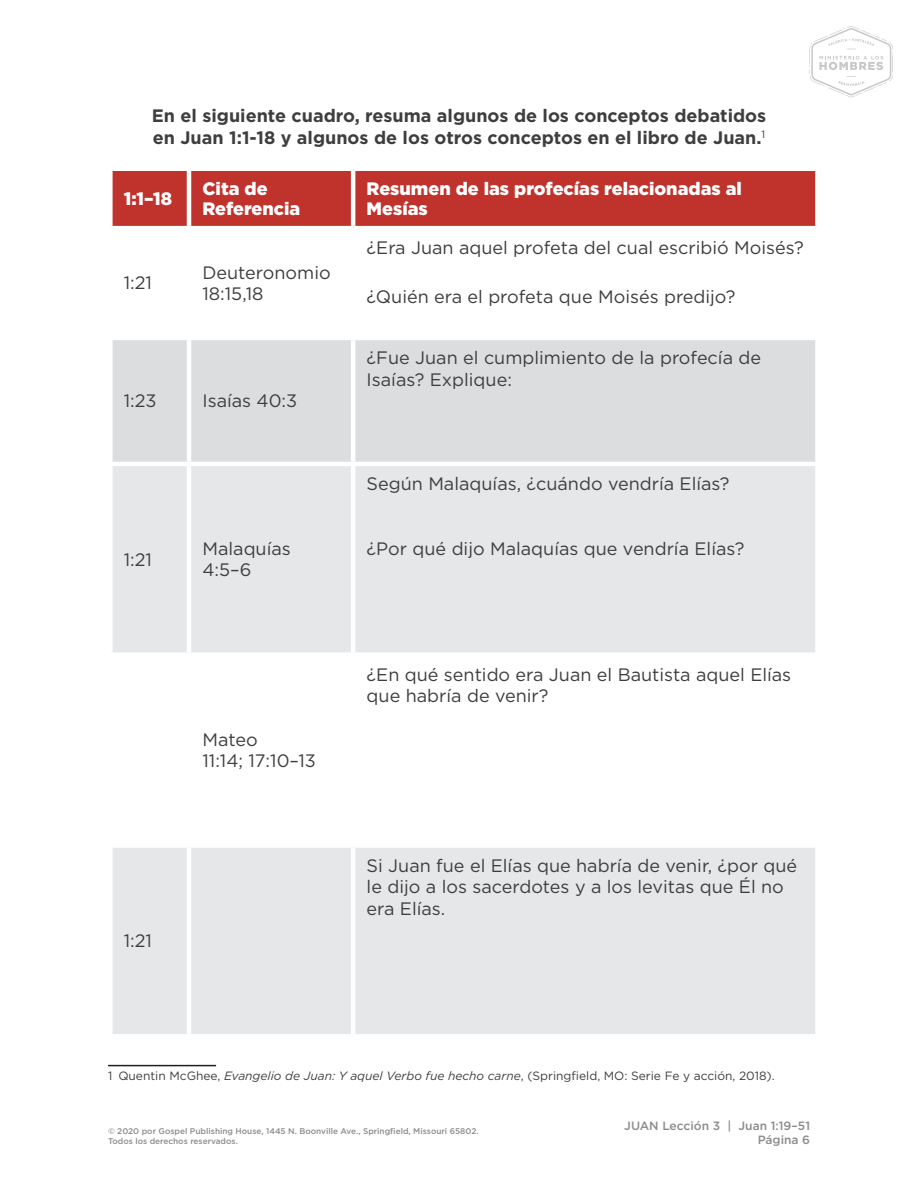
<style>
.page{position:relative;width:918px;height:1188px;background:#fff}
.page>*{position:absolute;margin:0;border:0;box-sizing:border-box;transform-origin:0 0}
.Paragraph_Content{font:18px/21.6px "Gotham";color:#3e3e3f}
.Paragraph_Content-2{font:700 18px/21.6px "Gotham";color:#3e3e3f}
.Table_Header{font:900 18px/19.8px "Gotham";color:#fff}
.Footnote_Content{font:12px "Gotham";color:#3e3e3f}
.t1{font:500 12px/14.4px "Gotham";color:#3e3e3f;text-align:right}
.t2{font:500 8.25px/9.9px "Gotham";color:#3e3e3f}
.s1{font-style:italic}
</style>
<div class="page">
<svg style="left:809px;top:26px;width:84px;height:71px"></svg>
<div style="left:113px;top:171px;width:702px;height:55px;background:#c0332d"></div>
<div style="left:113px;top:340px;width:702px;height:122px;background:#dcdddf"></div>
<svg style="left:113px;top:466px;width:702px;height:568px;fill:#e6e7e9"></svg>
<hr style="left:187px;top:171px;width:4px;height:55px;background:#fff">
<hr style="left:351px;top:171px;width:4px;height:55px;background:#fff">
<hr style="left:187px;top:340px;width:4px;height:122px;background:#fff">
<hr style="left:351px;top:340px;width:4px;height:122px;background:#fff">
<hr style="left:187px;top:466px;width:4px;height:186px;background:#fff">
<hr style="left:351px;top:466px;width:4px;height:186px;background:#fff">
<hr style="left:187px;top:657px;width:4px;height:186px;background:#fff">
<hr style="left:351px;top:657px;width:4px;height:186px;background:#fff">
<hr style="left:187px;top:848px;width:4px;height:186px;background:#fff">
<hr style="left:351px;top:848px;width:4px;height:186px;background:#fff">
<div style="left:108px;top:652px;width:81px;height:5px;background:#fff"></div>
<div style="left:189px;top:652px;width:164px;height:5px;background:#fff"></div>
<div style="left:353px;top:652px;width:467px;height:5px;background:#fff"></div>
<div style="left:108px;top:843px;width:81px;height:5px;background:#fff"></div>
<div style="left:189px;top:843px;width:164px;height:5px;background:#fff"></div>
<div style="left:353px;top:843px;width:467px;height:5px;background:#fff"></div>
<hr style="left:108px;top:1065px;width:108px;height:1px;background:#231f20">
<p class="Paragraph_Content-2" style="left:152px;top:105px;width:616px">En el siguiente cuadro, resuma algunos de los conceptos debatidos en Juan 1:1-18 y algunos de los otros conceptos en el libro de Juan.<sup>1</sup></p>
<p class="Table_Header" style="left:124px;top:188px;width:50px">1:1–18</p>
<p class="Table_Header" style="left:202px;top:178px;width:99px">Cita de<br>Referencia</p>
<p class="Table_Header" style="left:367px;top:178px;width:377px">Resumen de las profecías relacionadas al<br>Mesías</p>
<p class="Paragraph_Content" style="left:124px;top:272px;width:30px">1:21</p>
<p class="Paragraph_Content" style="left:202px;top:261px;width:130px">Deuteronomio<br>18:15,18</p>
<p class="Paragraph_Content" style="left:124px;top:390px;width:34px">1:23</p>
<p class="Paragraph_Content" style="left:202px;top:390px;width:96px">Isaías 40:3</p>
<p class="Paragraph_Content" style="left:124px;top:548px;width:30px">1:21</p>
<p class="Paragraph_Content" style="left:202px;top:537px;width:90px">Malaquías<br>4:5–6</p>
<p class="Paragraph_Content" style="left:202px;top:728px;width:115px">Mateo<br>11:14; 17:10–13</p>
<p class="Paragraph_Content" style="left:124px;top:930px;width:30px">1:21</p>
<p class="Paragraph_Content" style="left:367px;top:237px;width:439px">¿Era Juan aquel profeta del cual escribió Moisés?</p>
<p class="Paragraph_Content" style="left:367px;top:285px;width:370px">¿Quién era el profeta que Moisés predijo?</p>
<p class="Paragraph_Content" style="left:367px;top:346px;width:396px">¿Fue Juan el cumplimiento de la profecía de<br>Isaías? Explique:</p>
<p class="Paragraph_Content" style="left:367px;top:472px;width:364px">Según Malaquías, ¿cuándo vendría Elías?</p>
<p class="Paragraph_Content" style="left:367px;top:537px;width:379px">¿Por qué dijo Malaquías que vendría Elías?</p>
<p class="Paragraph_Content" style="left:367px;top:663px;width:426px">¿En qué sentido era Juan el Bautista aquel Elías que habría de venir?</p>
<p class="Paragraph_Content" style="left:367px;top:854px;width:432px">Si Juan fue el Elías que habría de venir, ¿por qué le dijo a los sacerdotes y a los levitas que Él no era Elías.</p>
<p class="Footnote_Content" style="left:108px;top:1068px;width:668px">1 Quentin McGhee, <span class="s1">Evangelio de Juan: Y aquel Verbo fue hecho carne</span>, (Springfield, MO: Serie Fe y acción, 2018).</p>
<p class="t2" style="left:108px;top:1126px;width:372px">© 2020 por Gospel Publishing House, 1445 N. Boonville Ave., Springfield, Missouri 65802.<br>Todos los derechos reservados.</p>
<p class="t1" style="left:624px;top:1118px;width:187px">JUAN Lección 3 | Juan 1:19–51<br>Página 6</p>
</div>
